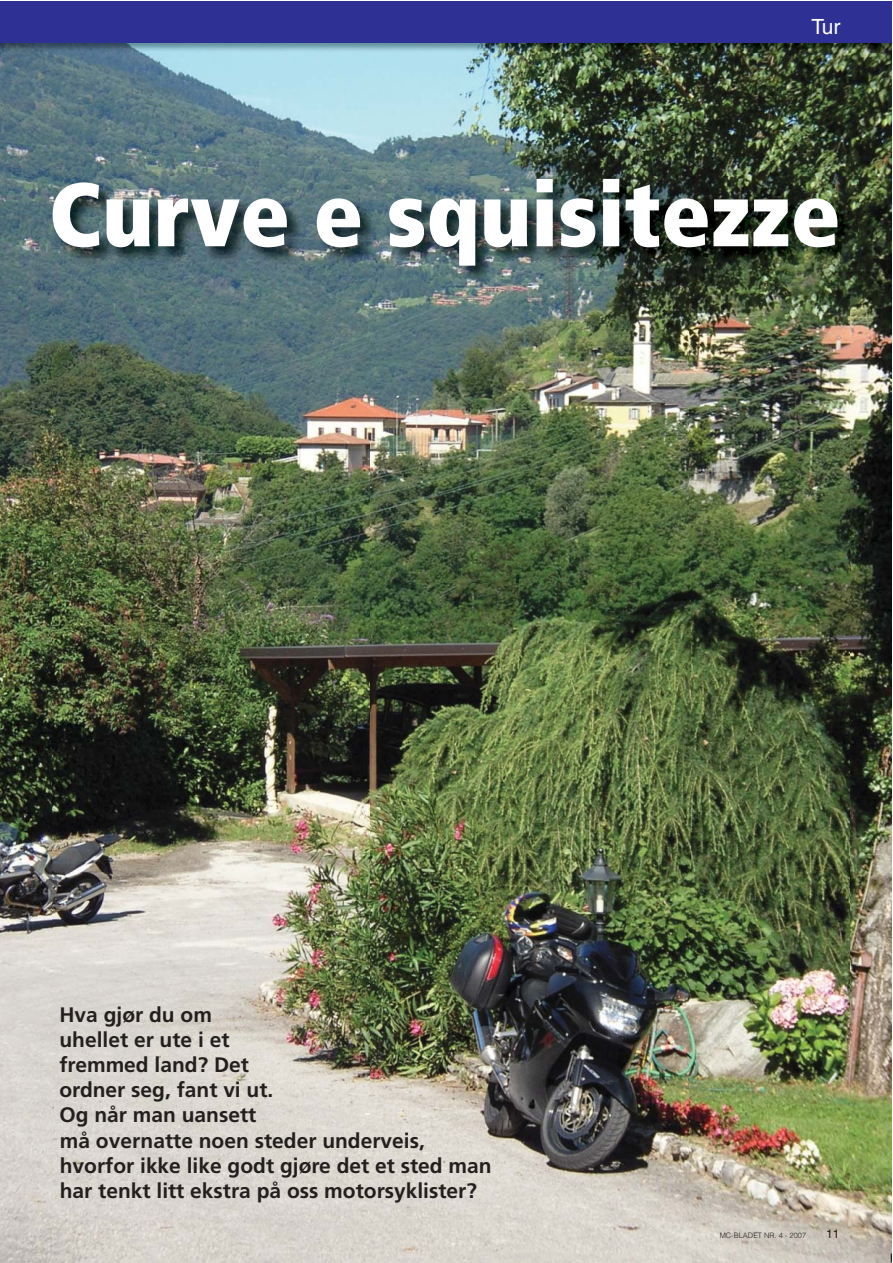
<style>
.page{position:relative;width:893px;height:1263px;background:#fff}
.page>*{position:absolute;margin:0;border:0;box-sizing:border-box;transform-origin:0 0}
.t1{font:900 condensed 89.85px "Frutiger";color:#fff}
.t2{font:700 21px/25.2px "Frutiger";color:#231f1f}
.t3{font:21px "Helvetica";color:#fff}
.t4{font:12px "Helvetica";color:#231f1f}
.t5{font:300 7.5px "Helvetica";color:#231f1f}
</style>
<div class="page">
<img style="left:0;top:43px;width:891px;height:169px">
<img style="left:0;top:212px;width:53px;height:1050px">
<img style="left:849px;top:212px;width:42px;height:1050px">
<img style="left:53px;top:285px;width:796px;height:977px">
<img style="left:50px;top:176px;width:807px;height:109px">
<div style="left:0;top:1px;width:891px;height:42px;background:#2e3193"></div>
<svg style="left:889px;top:1254px;width:3px;height:9px"></svg>
<p class="t3" style="left:811px;top:19px;width:30px">Tur</p>
<h1 class="t1" style="left:49px;top:179px;width:793px">Curve e squisitezze</h1>
<p class="t2" style="left:59px;top:1003px;width:434px">Hva gjør du om<br>uhellet er ute i et<br>fremmed land? Det<br>ordner seg, fant vi ut.<br>Og når man uansett<br>må overnatte noen steder underveis, hvorfor ikke like godt gjøre det et sted man har tenkt litt ekstra på oss motorsyklister?</p>
<p class="t5" style="left:719px;top:1232px;width:88px">MC-BLADET NR. 4 - 2007</p>
<p class="t4" style="left:826px;top:1229px;width:15px">11</p>
</div>
